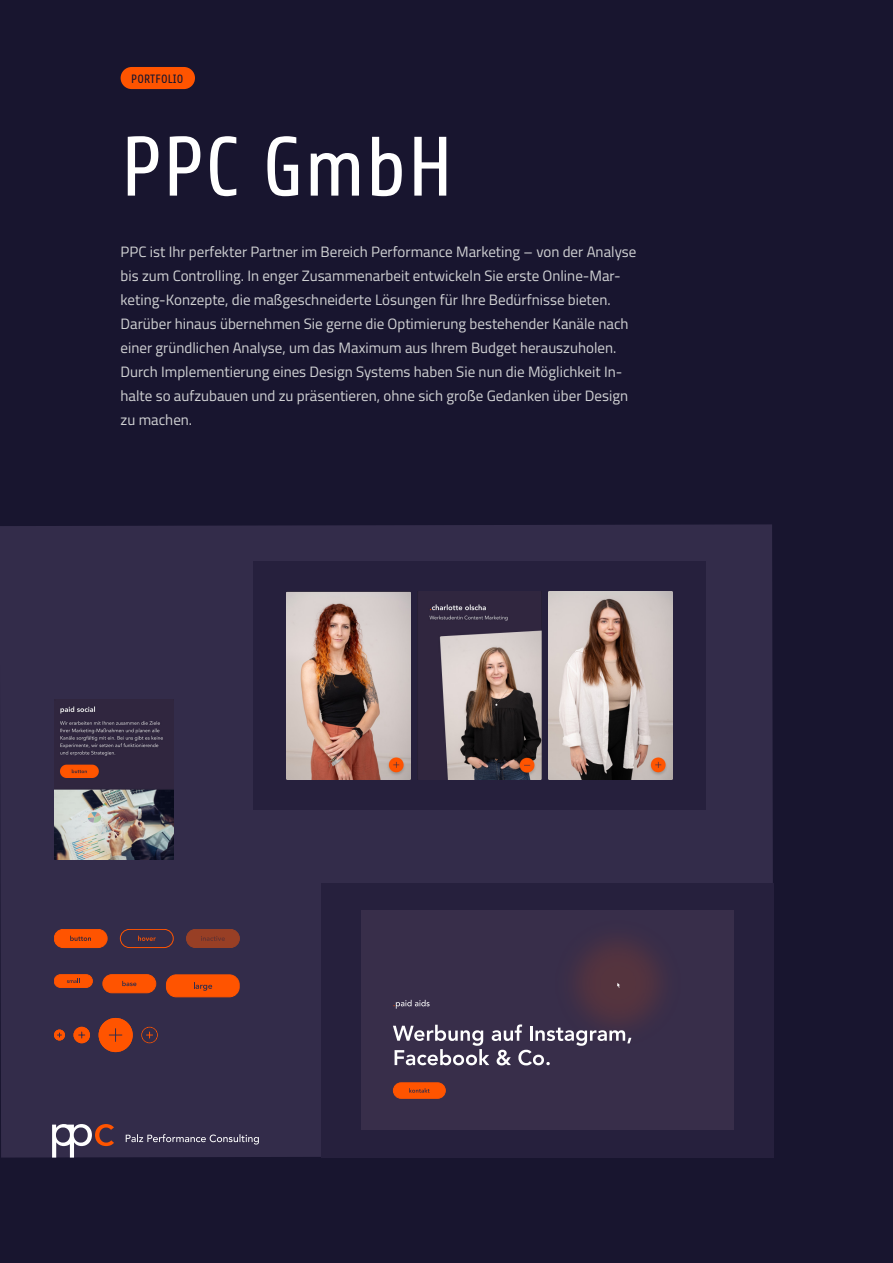
<style>
.page{position:relative;width:893px;height:1263px;background:#18152f}
.page>*{position:absolute;margin:0;border:0;box-sizing:border-box;transform-origin:0 0}
.t1{font:84px "Share";color:#fff}
.t2{font:15px/24px "Titillium Web";color:#d1d2d4}
.t3{font:12px "Share";letter-spacing:.01em;color:#18152f}
</style>
<div class="page">
<div style="left:0;top:524px;width:773px;height:633px;background:#332c4a"></div>
<svg style="left:52px;top:1124px;width:62px;height:33px;background:#796673"></svg>
<svg style="left:126px;top:1134px;width:133px;height:10px"></svg>
<div style="left:254px;top:561px;width:452px;height:249px;background:#26203d"></div>
<img style="left:287px;top:592px;width:386px;height:188px">
<img style="left:54px;top:699px;width:119px;height:161px">
<div style="left:321px;top:883px;width:452px;height:274px;background:#26203d"></div>
<div style="left:361px;top:910px;width:372px;height:220px;background:#382e4a"></div>
<img style="left:575px;top:940px;width:86px;height:99px">
<svg style="left:393px;top:1024px;width:238px;height:41px"></svg>
<div style="left:393px;top:1083px;width:52px;height:15px;background:#ff5400;border-radius:8px"></div>
<div style="left:393px;top:1082px;width:53px;height:17px;border:1px solid #ff5400;border-radius:8px"></div>
<svg style="left:409px;top:1088px;width:21px;height:5px"></svg>
<svg style="left:617px;top:983px;width:3px;height:5px"></svg>
<svg style="left:393px;top:1000px;width:37px;height:9px"></svg>
<div style="left:103px;top:975px;width:53px;height:18px;background:#ff5400;border-radius:9px"></div>
<div style="left:103px;top:974px;width:53px;height:19px;border:1px solid #ff5400;border-radius:9px"></div>
<svg style="left:122px;top:981px;width:14px;height:5px"></svg>
<div style="left:166px;top:975px;width:73px;height:22px;background:#ff5400;border-radius:10px"></div>
<div style="left:166px;top:974px;width:74px;height:23px;border:1px solid #ff5400;border-radius:10px"></div>
<svg style="left:194px;top:982px;width:18px;height:9px"></svg>
<div style="left:54px;top:975px;width:38px;height:12px;background:#ff5400;border-radius:6px"></div>
<div style="left:54px;top:974px;width:39px;height:14px;border:1px solid #ff5400;border-radius:6px"></div>
<svg style="left:67px;top:979px;width:13px;height:4px"></svg>
<div style="left:54px;top:929px;width:53px;height:18px;background:#ff5400;border-radius:9px"></div>
<div style="left:54px;top:929px;width:53px;height:19px;border:1px solid #ff5400;border-radius:9px"></div>
<svg style="left:70px;top:936px;width:21px;height:5px"></svg>
<div style="left:186px;top:929px;width:53px;height:18px;background:#983f25;border-radius:9px"></div>
<div style="left:186px;top:929px;width:54px;height:19px;border:1px solid #ff5400;border-radius:9px"></div>
<svg style="left:201px;top:936px;width:24px;height:5px"></svg>
<div style="left:120px;top:929px;width:53px;height:19px;border:1px solid #ff5400;border-radius:9px"></div>
<svg style="left:138px;top:936px;width:18px;height:5px"></svg>
<svg style="left:74px;top:1027px;width:16px;height:16px"></svg>
<svg style="left:54px;top:1029px;width:11px;height:11px"></svg>
<svg style="left:141px;top:1027px;width:17px;height:16px"></svg>
<svg style="left:99px;top:1018px;width:34px;height:34px"></svg>
<div style="left:121px;top:67px;width:74px;height:22px;background:#ff5400;border-radius:11px"></div>
<p class="t3" style="left:131px;top:73px;width:54px">PORTFOLIO</p>
<p class="t1" style="left:121px;top:124px;width:334px">PPC GmbH</p>
<p class="t2" style="left:121px;top:239px;width:517px">PPC ist Ihr perfekter Partner im Bereich Performance Marketing – von der Analyse bis zum Controlling. In enger Zusammenarbeit entwickeln Sie erste Online-Mar&shy;keting-Konzepte, die maßgeschneiderte Lösungen für Ihre Bedürfnisse bieten.<br>Darüber hinaus übernehmen Sie gerne die Optimierung bestehender Kanäle nach einer gründlichen Analyse, um das Maximum aus Ihrem Budget herauszuholen.<br>Durch Implementierung eines Design Systems haben Sie nun die Möglichkeit In&shy;halte so aufzubauen und zu präsentieren, ohne sich große Gedanken über Design zu machen.</p>
</div>
